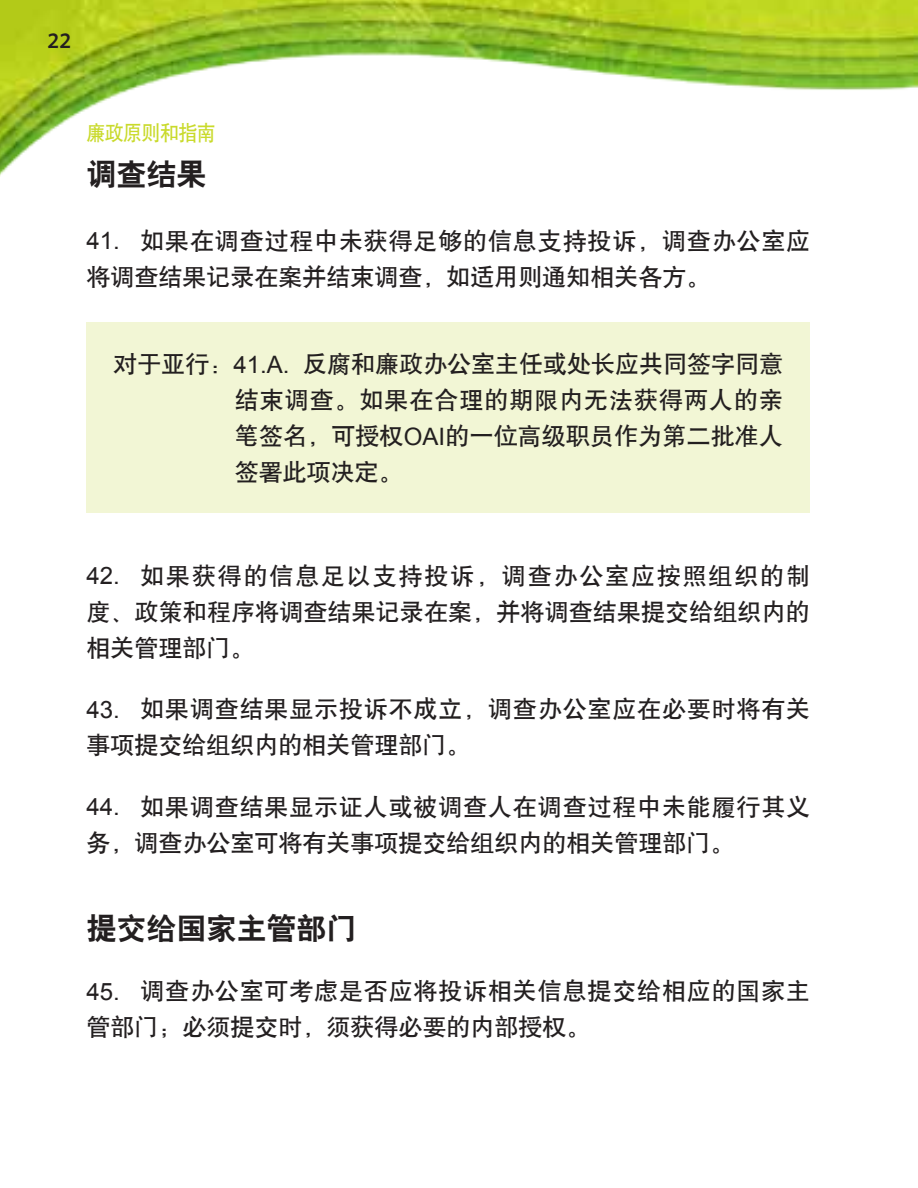
<style>
.page{position:relative;width:918px;height:1188px;background:#fff}
.page>*{position:absolute;margin:0;border:0;box-sizing:border-box;transform-origin:0 0}
.t1{font:30px "H Yb 2 gj";color:#231f20}
.t2{font:24px/36px "H Yb 1 gj";letter-spacing:.035em;color:#231f20}
.t3{font:21px "H Yb 1 gj";letter-spacing:-.025em;color:#c9da2b;scale:.9 1}
.t4{font:500 21px "Ideal Sans";color:#231f20}
.s1{font-family:"Arial"}
</style>
<div class="page">
<div style="left:86px;top:323px;width:724px;height:190px;background:#f2f6d5"></div>
<img style="left:0;top:0;width:918px;height:176px">
<p class="t4" style="left:48px;top:25px;width:25px">22</p>
<p class="t3" style="left:86px;top:123px;width:145px">廉政原则和指南</p>
<p class="t1" style="left:86px;top:159px;width:122px">调查结果</p>
<p class="t2" style="left:86px;top:223px;width:725px"><span class="s1">41.</span> 如果在调查过程中未获得足够的信息支持投诉，调查办公室应将调查结果记录在案并结束调查，如适用则通知相关各方。</p>
<p class="t2" style="left:235px;top:346px;width:550px;text-align:justify;text-indent:-121px">对于亚行：<span class="s1">41.A.</span> 反腐和廉政办公室主任或处长应共同签字同意结束调查。如果在合理的期限内无法获得两人的亲笔签名，可授权<span class="s1">OAI</span>的一位高级职员作为第二批准人签署此项决定。</p>
<p class="t2" style="left:86px;top:558px;width:725px;text-align:justify"><span class="s1">42.</span> 如果获得的信息足以支持投诉，调查办公室应按照组织的制度、政策和程序将调查结果记录在案，并将调查结果提交给组织内的相关管理部门。</p>
<p class="t2" style="left:86px;top:691px;width:725px"><span class="s1">43.</span> 如果调查结果显示投诉不成立，调查办公室应在必要时将有关事项提交给组织内的相关管理部门。</p>
<p class="t2" style="left:86px;top:789px;width:725px"><span class="s1">44.</span> 如果调查结果显示证人或被调查人在调查过程中未能履行其义务，调查办公室可将有关事项提交给组织内的相关管理部门。</p>
<p class="t1" style="left:86px;top:913px;width:272px">提交给国家主管部门</p>
<p class="t2" style="left:86px;top:973px;width:725px"><span class="s1">45.</span> 调查办公室可考虑是否应将投诉相关信息提交给相应的国家主管部门；必须提交时，须获得必要的内部授权。</p>
</div>
